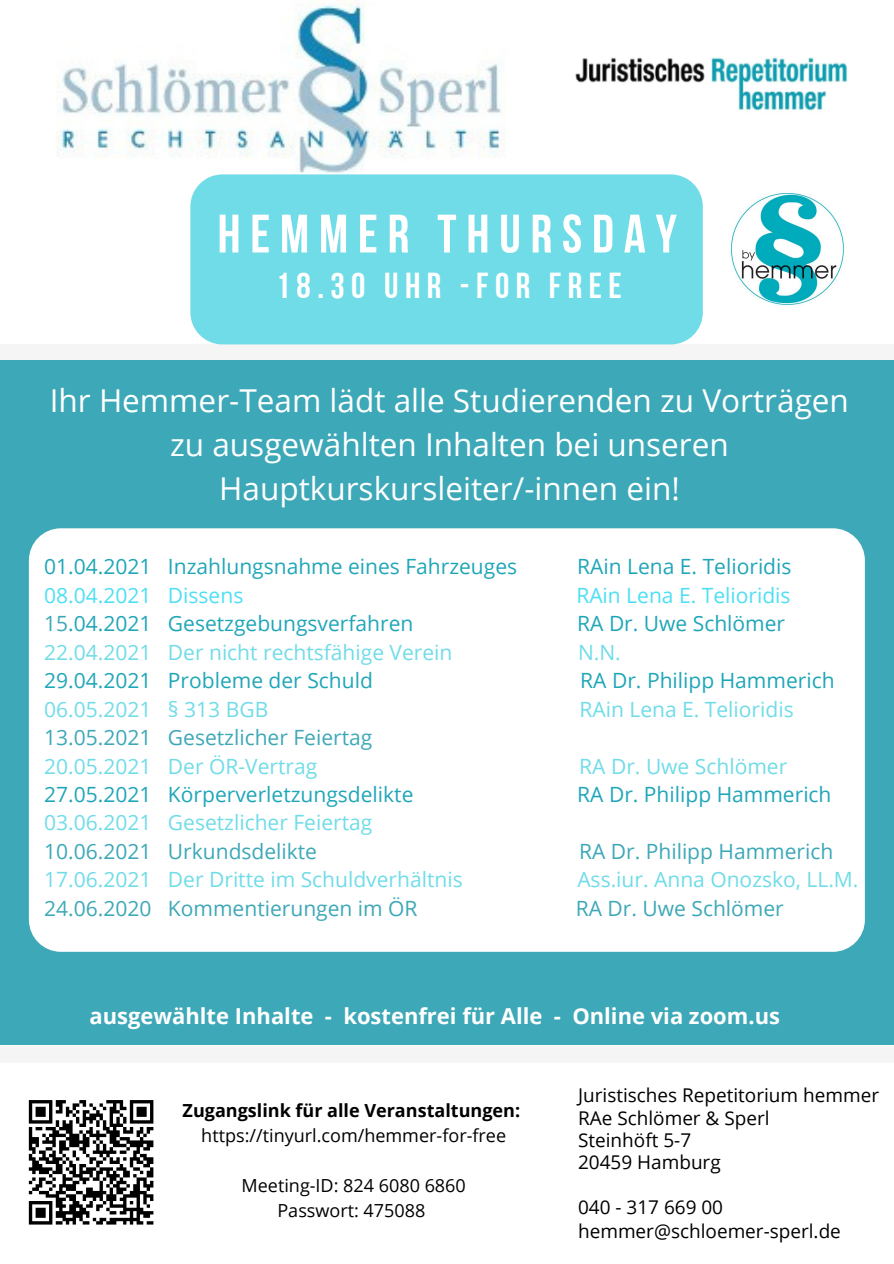
<style>
.page{position:relative;width:894px;height:1264px;background:#fff}
.page>*{position:absolute;margin:0;border:0;box-sizing:border-box;transform-origin:0 0}
.t1{font:54px "Bebas Neue Cyrillic";letter-spacing:.18em;color:#fff}
.t2{font:36px "Bebas Neue Cyrillic";letter-spacing:.18em;color:#fff}
.t3{font:31.5px/44px "Open Sans";color:#fff;text-align:center}
.t4{font:700 21.9px "Open Sans";color:#fff}
.t5{font:21px "Open Sans";color:#1fa6b8}
.t6{font:21px "Open Sans";color:#70dce8}
.t7{font:21px "Open Sans";color:#3da8b7}
.t8{font:21px "Open Sans";color:#4ddff4}
.t9{font:18.9px "Open Sans";color:#000}
.t10{font:18px "Open Sans";color:#000}
.t11{font:700 18px "Open Sans";color:#000}
.s1{color:#3da8b7}
</style>
<div class="page">
<div style="left:0;top:360px;width:893px;height:684px;background:#3da8b7"></div>
<img style="left:575px;top:57px;width:273px;height:54px">
<img style="left:731px;top:193px;width:113px;height:112px">
<img style="left:56px;top:1px;width:449px;height:172px">
<div style="left:190px;top:174px;width:512px;height:170px;background:#70dce8;border-radius:32px"></div>
<div style="left:29px;top:528px;width:835px;height:423px;background:#fff;border-radius:32px"></div>
<svg style="left:29px;top:1100px;width:124px;height:124px"></svg>
<p class="t1" style="left:217px;top:212px;width:461px">HEMMER THURSDAY</p>
<p class="t2" style="left:276px;top:270px;width:347px">18.30 UHR -FOR FREE</p>
<p class="t3" style="left:50px;top:377px;width:800px">Ihr Hemmer-Team lädt alle Studierenden zu Vorträgen zu ausgewählten Inhalten bei unseren<br>Hauptkurskursleiter/-innen ein!</p>
<p class="t5" style="left:44px;top:551px;width:474px">01.04.2021 Inzahlungsnahme eines Fahrzeuges</p>
<p class="t5" style="left:577px;top:551px;width:216px">RAin Lena E. Telioridis</p>
<p class="t8" style="left:44px;top:580px;width:200px">08.04.2021 Dissens</p>
<p class="t8" style="left:576px;top:580px;width:216px">RAin Lena E. Telioridis</p>
<p class="t5" style="left:44px;top:608px;width:370px"><span class="s1">15</span>.04.2021 Gesetzgebungsverfahren</p>
<p class="t5" style="left:577px;top:608px;width:209px">RA Dr. Uwe Schlömer</p>
<p class="t6" style="left:44px;top:637px;width:409px">22.04.2021 Der nicht rechtsfähige Verein</p>
<p class="t6" style="left:578px;top:637px;width:44px">N.N.</p>
<p class="t5" style="left:44px;top:665px;width:330px">29.04.2021 Probleme der Schuld</p>
<p class="t5" style="left:580px;top:665px;width:256px">RA Dr. Philipp Hammerich</p>
<p class="t6" style="left:44px;top:694px;width:225px">06.05.2021 § 313 BGB</p>
<p class="t6" style="left:579px;top:694px;width:216px">RAin Lena E. Telioridis</p>
<p class="t7" style="left:44px;top:722px;width:329px">13.05.2021 Gesetzlicher Feiertag</p>
<p class="t6" style="left:44px;top:751px;width:274px">20.05.2021 Der ÖR-Vertrag</p>
<p class="t6" style="left:579px;top:751px;width:209px">RA Dr. Uwe Schlömer</p>
<p class="t5" style="left:44px;top:779px;width:370px">27.05.2021 Körperverletzungsdelikte</p>
<p class="t5" style="left:577px;top:779px;width:256px">RA Dr. Philipp Hammerich</p>
<p class="t6" style="left:44px;top:808px;width:329px">03.06.2021 Gesetzlicher Feiertag</p>
<p class="t7" style="left:44px;top:836px;width:274px">10.06.2021 Urkundsdelikte</p>
<p class="t7" style="left:579px;top:836px;width:256px">RA Dr. Philipp Hammerich</p>
<p class="t6" style="left:44px;top:865px;width:420px">17.06.2021 Der Dritte im Schuldverhältnis</p>
<p class="t6" style="left:577px;top:865px;width:282px">Ass.iur. Anna Onozsko, LL.M.</p>
<p class="t7" style="left:44px;top:893px;width:374px">24.06.2020 Kommentierungen im ÖR</p>
<p class="t7" style="left:575px;top:893px;width:209px">RA Dr. Uwe Schlömer</p>
<p class="t4" style="left:89px;top:1000px;width:692px">ausgewählte Inhalte - kostenfrei für Alle - Online via zoom.us</p>
<p class="t11" style="left:182px;top:1098px;width:339px">Zugangslink für alle Veranstaltungen:</p>
<p class="t10" style="left:201px;top:1122px;width:306px">https://tinyurl.com/hemmer-for-free</p>
<p class="t10" style="left:241px;top:1172px;width:226px">Meeting-ID: 824 6080 6860</p>
<p class="t10" style="left:277px;top:1197px;width:149px">Passwort: 475088</p>
<p class="t9" style="left:578px;top:1082px;width:302px">Juristisches Repetitorium hemmer</p>
<p class="t9" style="left:578px;top:1104px;width:193px">RAe Schlömer &amp; Sperl</p>
<p class="t9" style="left:578px;top:1126px;width:114px">Steinhöft 5-7</p>
<p class="t9" style="left:578px;top:1149px;width:144px">20459 Hamburg</p>
<p class="t9" style="left:578px;top:1193px;width:146px">040 - 317 669 00</p>
<p class="t9" style="left:578px;top:1217px;width:264px">hemmer@schloemer-sperl.de</p>
</div>
